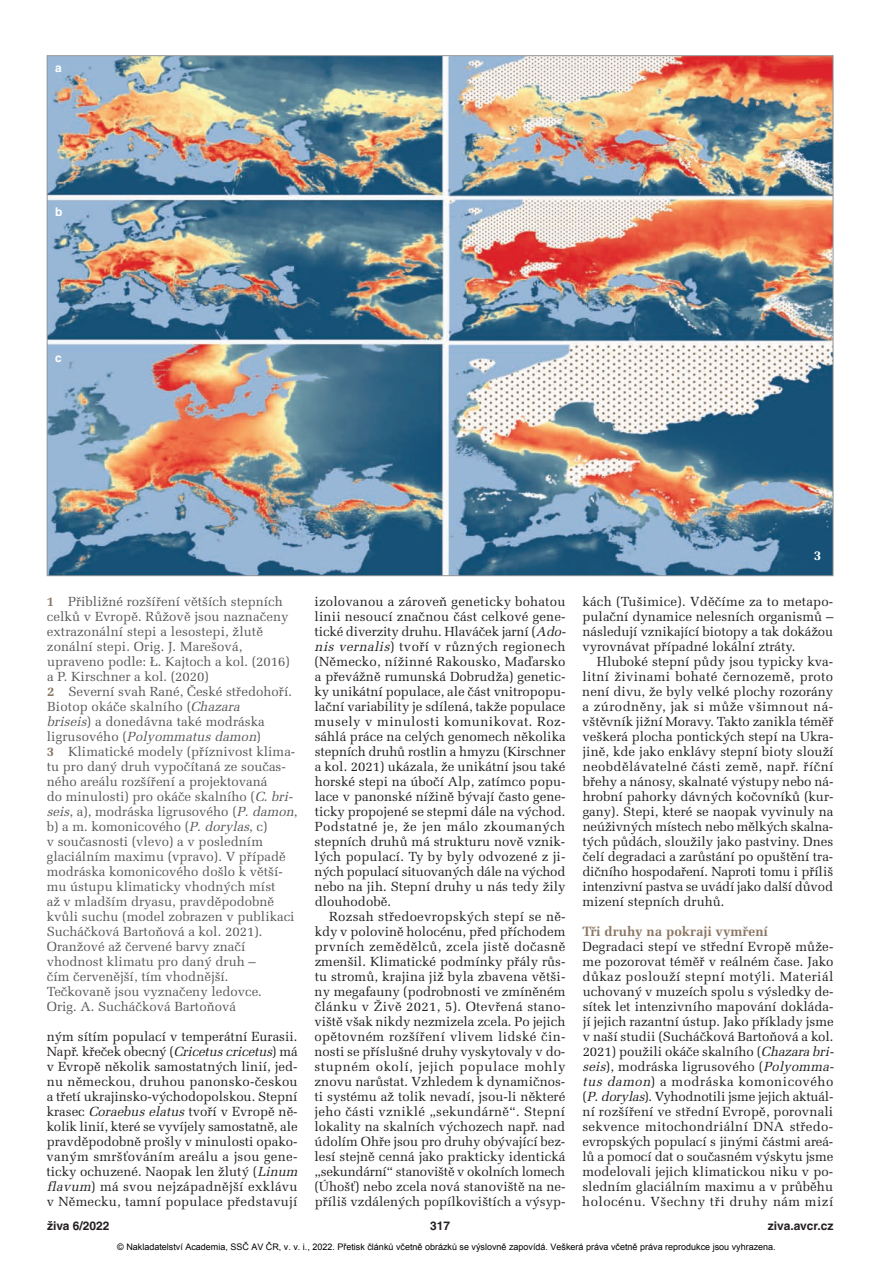
<style>
.page{position:relative;width:893px;height:1263px;background:#fff}
.page>*{position:absolute;margin:0;border:0;box-sizing:border-box;transform-origin:0 0}
.t1{font:700 13.5px "Melior CE";color:#8b7664}
.t2{font:700 13.5px "Melior CE";color:#fff}
.t3{font:13.2px/15px "Melior CE";color:#231f20}
.t4{font:13.2px/15px "Melior CE";color:#57585a}
.t5{font:700 12px "Helvetica CE";color:#231f20}
.t6{font:700 12px "Helvetica CE";color:#fff}
.t7{font:9px "Arial";color:#000}
.s1{font-weight:700;color:#8b7664}
.s2{font-style:italic}
</style>
<div class="page">
<img style="left:49px;top:57px;width:782px;height:517px">
<p class="t6" style="left:55px;top:64px;width:8px">a</p>
<p class="t6" style="left:55px;top:208px;width:9px">b</p>
<p class="t6" style="left:55px;top:353px;width:8px">c</p>
<p class="t4" style="left:47px;top:596px;width:252px"><span class="s1">1</span> Přibližné rozšíření větších stepních celků v Evropě. Růžově jsou naznačeny extrazonální stepi a lesostepi, žlutě zonální stepi. Orig. J. Marešová, upraveno podle: Ł. Kajtoch a kol. (2016) a P. Kirschner a kol. (2020)<br><span class="s1">2</span> Severní svah Rané, České středohoří.<br>Biotop okáče skalního (<span class="s2">Chazara<br>briseis</span>) a donedávna také modráska<br>l i g r u s o v é h o ( <span class="s2">Polyommatus damon</span>)<br><span class="s1">3</span> Klimatické modely (příznivost klima&shy;tu pro daný druh vypočítaná ze součas&shy;ného areálu rozšíření a projektovaná<br>do minulosti) pro okáče skalního (<span class="s2">C. bri&shy;seis</span>, a), modráska ligrusového (<span class="s2">P. damon</span>, b) a m. komonicového (<span class="s2">P. dorylas</span>, c)<br>v současnosti (vlevo) a v posledním glaciálním maximu (vpravo). V případě modráska komonicového došlo k větší&shy;mu ústupu klimaticky vhodných míst<br>až v mladším dryasu, pravděpodobně kvůli suchu (model zobrazen v publikaci Sucháčková Bartoňová a kol. 2021).<br>Oranžové až červené barvy značí vhodnost klimatu pro daný druh –<br>čím červenější, tím vhodnější.<br>Tečkovaně jsou vyznačeny ledovce.<br>Orig. A. Sucháčková Bartoňová</p>
<p class="t3" style="left:47px;top:1031px;width:255px">ným sítím populací v temperátní Eurasii.<br>Např. křeček obecný (<span class="s2">Cricetus cricetus</span>) má v Evropě několik samostatných linií, jed&shy;nu německou, druhou panonsko-českou a třetí ukrajinsko-východopolskou. Stepní krasec <span class="s2">Coraebus elatus</span>tvoří v Evropě ně - kolik linií, které se vyvíjely samostatně, ale pravděpodobně prošly v minulosti opako&shy;vaným smršťováním areálu a jsou gene&shy;ticky ochuzené. Naopak len žlutý (<span class="s2">Linum flavum</span>) má svou nejzápadnější exklávu v Německu, tamní populace představují</p>
<p class="t3" style="left:314px;top:596px;width:255px">izolovanou a zároveň geneticky bohatou linii nesoucí značnou část celkové gene&shy;tické diverzity druhu. Hlaváček jarní (<span class="s2">Ado&shy;nis vernalis</span>) tvoří v různých regionech (Německo, nížinné Rakousko, Maďarsko a převážně rumunská Dobrudža) genetic&shy;ky unikátní populace, ale část vnitropopu - lační variability je sdílená, takže populace musely v minulosti komunikovat. Roz - sáhlá práce na celých genomech několika stepních druhů rostlin a hmyzu (Kirschner a kol. 2021) ukázala, že unikátní jsou také horské stepi na úbočí Alp, zatímco popu&shy;lace v panonské nížině bývají často gene&shy;ticky propojené se stepmi dále na východ.<br>Podstatné je, že jen málo zkoumaných stepních druhů má strukturu nově vznik&shy;lých populací. Ty by byly odvozené z ji - ných populací situovaných dále na východ nebo na jih. Stepní druhy u nás tedy žily dlouhodobě.</p>
<p class="t3" style="left:314px;top:911px;width:253px;text-align:justify;text-indent:15px">Rozsah středoevropských stepí se ně - kdy v polovině holocénu, před příchodem prvních zemědělců, zcela jistě dočasně zmenšil. Klimatické podmínky přály růs&shy;tu stromů, krajina již byla zbavena větši&shy;ny megafauny (podrobnosti ve zmíněném článku v Živě 2021, 5). Otevřená stano&shy;viště však nikdy nezmizela zcela. Po jejich opětovném rozšíření vlivem lidské čin&shy;nosti se příslušné druhy vyskytovaly v do - stupném okolí, jejich populace mohly znovu narůstat. Vzhledem k dynamičnos&shy;ti systému až tolik nevadí, jsou-li některé jeho části vzniklé „sekundárně“. Stepní lokality na skalních výchozech např. nad údolím Ohře jsou pro druhy obývající bez&shy;lesí stejně cenná jako prakticky identická „sekundární“ stanoviště v okolních lomech (Úhošť) nebo zcela nová stanoviště na ne - příliš vzdálených popílkovištích a výsyp-</p>
<p class="t2" style="left:814px;top:550px;width:9px">3</p>
<p class="t3" style="left:582px;top:596px;width:252px;text-align:justify">kách (Tušimice). Vděčíme za to metapo&shy;pulační dynamice nelesních organismů – následují vznikající biotopy a tak dokážou vyrovnávat případné lokální ztráty.</p>
<p class="t3" style="left:582px;top:656px;width:253px;text-align:justify;text-indent:15px">Hluboké stepní půdy jsou typicky kva&shy;litní živinami bohaté černozemě, proto není divu, že byly velké plochy rozorány a zúrodněny, jak si může všimnout ná - vštěvník jižní Moravy. Takto zanikla téměř veškerá plocha pontických stepí na Ukra&shy;jině, kde jako enklávy stepní bioty slouží neobdělávatelné části země, např. říční břehy a nánosy, skalnaté výstupy nebo ná - hrobní pahorky dávných kočovníků (kur&shy;gany). Stepi, které se naopak vyvinuly na neúživných místech nebo mělkých skalna - tých půdách, sloužily jako pastviny. Dnes čelí degradaci a zarůstání po opuštění tra&shy;dičního hospodaření. Naproti tomu i příliš intenzivní pastva se uvádí jako další důvod mizení stepních druhů.</p>
<p class="t1" style="left:583px;top:927px;width:187px">Tři druhy na pokraji vymření</p>
<p class="t3" style="left:582px;top:941px;width:255px">Degradaci stepí ve střední Evropě může&shy;me pozorovat téměř v reálném čase. Jako důkaz poslouží stepní motýli. Materiál uchovaný v muzeích spolu s výsledky de - sítek let intenzivního mapování dokláda&shy;jí jejich razantní ústup. Jako příklady jsme v naší studii (Sucháčková Bartoňová a kol.<br>2021) použili okáče skalního (<span class="s2">Chazara bri&shy;seis</span>), modráska ligrusového (<span class="s2">Polyomma&shy;tus damon</span>) a modráska komonicového (<span class="s2">P.dorylas</span>). Vyhodnotili jsme jejich aktuál - ní rozšíření ve střední Evropě, porovnali sekvence mitochondriální DNA středo - evropských populací s jinými částmi areá&shy;lů a pomocí dat o současném výskytu jsme modelovali jejich klimatickou niku v po - sledním glaciálním maximu a v průběhu holocénu. Všechny tři druhy nám mizí</p>
<p class="t5" style="left:47px;top:1221px;width:64px">živa 6/2022</p>
<p class="t5" style="left:430px;top:1221px;width:22px">317</p>
<p class="t5" style="left:768px;top:1221px;width:67px">ziva.avcr.cz</p>
<p class="t7" style="left:117px;top:1241px;width:660px">© Nakladatelství Academia, SSČ AV ČR, v. v. i., 2022. Přetisk článků včetně obrázků se výslovně zapovídá. Veškerá práva včetně práva reprodukce jsou vyhrazena.</p>
</div>
